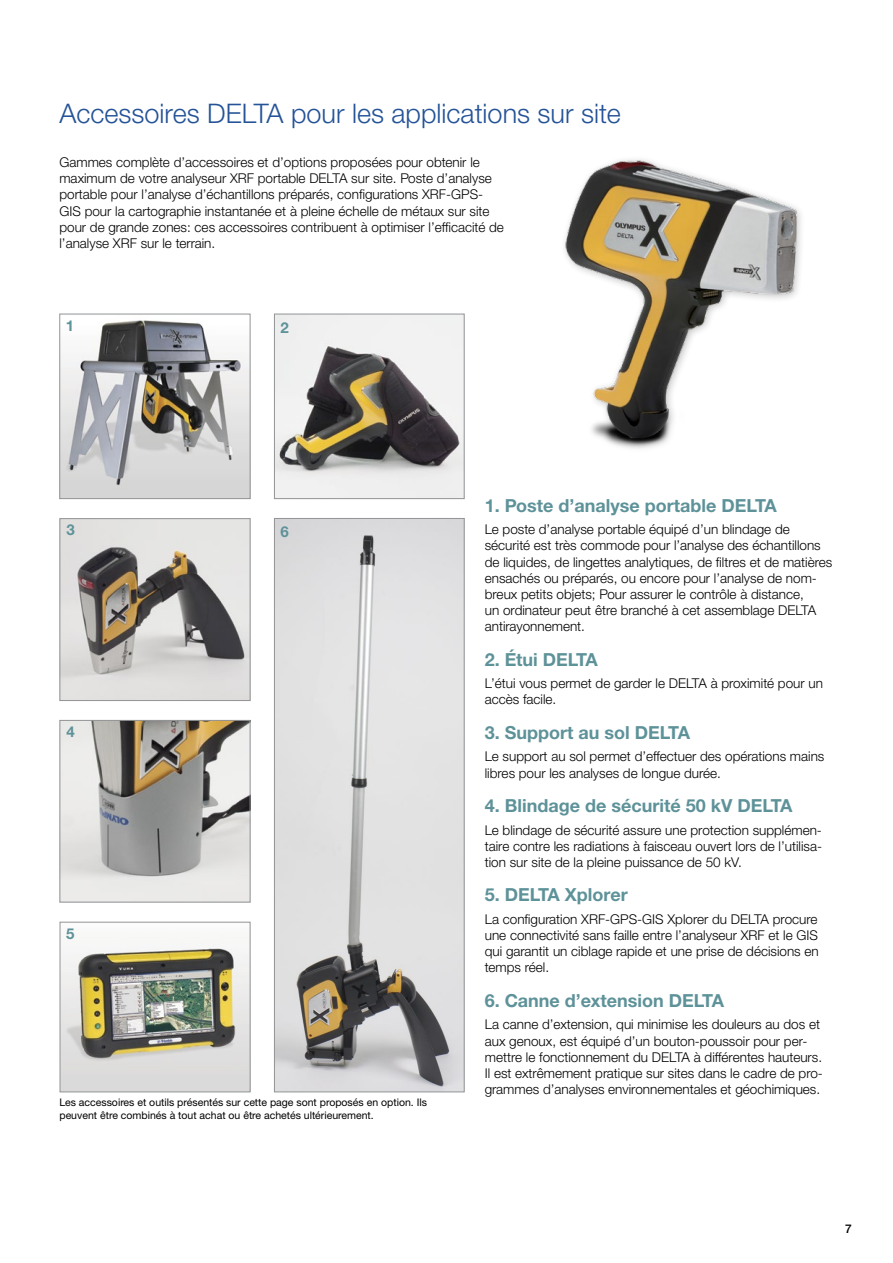
<style>
.page{position:relative;width:893px;height:1263px;background:#fff}
.page>*{position:absolute;margin:0;border:0;box-sizing:border-box;transform-origin:0 0}
.Title_1{font:300 27px "Helvetica Neue LTW1 G";color:#245397}
.Title_3{font:700 18px "Helvetica Neue LTW1 G";color:#5e9299}
.t1{font:700 15px "Helvetica Neue LTW1 G";color:#5e9299}
.Text{font:300 13.5px/16.2px "Helvetica Neue LTW1 G";color:#000}
.t2{font:500 12px "Helvetica Neue LTW1 G";color:#000}
.t3{font:10.5px/12.6px "Helvetica Neue LTW1 G";color:#000}
</style>
<div class="page">
<img style="left:61px;top:320px;width:187px;height:177px">
<div style="left:59px;top:314px;width:191px;height:185px;border:1px solid #929496"></div>
<img style="left:62px;top:520px;width:186px;height:179px">
<div style="left:60px;top:518px;width:190px;height:183px;border:1px solid #929496"></div>
<img style="left:62px;top:942px;width:186px;height:148px">
<div style="left:60px;top:922px;width:190px;height:170px;border:1px solid #929496"></div>
<img style="left:276px;top:316px;width:187px;height:181px">
<div style="left:274px;top:314px;width:191px;height:185px;border:1px solid #929496"></div>
<img style="left:62px;top:722px;width:186px;height:178px">
<div style="left:60px;top:720px;width:190px;height:182px;border:1px solid #929496"></div>
<img style="left:276px;top:520px;width:187px;height:570px">
<div style="left:274px;top:518px;width:191px;height:574px;border:1px solid #929496"></div>
<img style="left:564px;top:161px;width:237px;height:288px">
<p class="Title_1" style="left:60px;top:97px;width:563px">Accessoires DELTA pour les applications sur site</p>
<p class="Text" style="left:59px;top:154px;width:446px">Gammes complète d’accessoires et d’options proposées pour obtenir le maximum de votre analyseur XRF portable DELTA sur site. Poste d’analyse portable pour l’analyse d’échantillons préparés, configurations XRF-GPS-GIS pour la cartographie instantanée et à pleine échelle de métaux sur site pour de grande zones: ces accessoires contribuent à optimiser l’efficacité de l’analyse XRF sur le terrain.</p>
<p class="t1" style="left:66px;top:316px;width:10px">1</p>
<p class="t1" style="left:281px;top:318px;width:10px">2</p>
<p class="t1" style="left:66px;top:521px;width:10px">3</p>
<p class="t1" style="left:66px;top:722px;width:10px">4</p>
<p class="t1" style="left:66px;top:924px;width:10px">5</p>
<p class="t1" style="left:281px;top:523px;width:10px">6</p>
<p class="t3" style="left:59px;top:1096px;width:369px">Les accessoires et outils présentés sur cette page sont proposés en option. Ils peuvent être combinés à tout achat ou être achetés ultérieurement.</p>
<p class="Title_3" style="left:485px;top:494px;width:293px">1. Poste d’analyse portable DELTA</p>
<p class="Text" style="left:485px;top:521px;width:349px">Le poste d’analyse portable équipé d’un blindage de sécurité est très commode pour l’analyse des échantillons de liquides, de lingettes analytiques, de filtres et de matières ensachés ou préparés, ou encore pour l’analyse de nom&shy;breux petits objets; Pour assurer le contrôle à distance,<br>un ordinateur peut être branché à cet assemblage DELTA antirayonnement.</p>
<p class="Title_3" style="left:485px;top:648px;width:115px">2. Étui DELTA</p>
<p class="Text" style="left:485px;top:675px;width:340px">L’étui vous permet de garder le DELTA à proximité pour un accès facile.</p>
<p class="Title_3" style="left:485px;top:721px;width:207px">3. Support au sol DELTA</p>
<p class="Text" style="left:485px;top:748px;width:341px">Le support au sol permet d’effectuer des opérations mains libres pour les analyses de longue durée.</p>
<p class="Title_3" style="left:485px;top:794px;width:309px">4. Blindage de sécurité 50 kV DELTA</p>
<p class="Text" style="left:485px;top:821px;width:339px;text-align:justify">Le blindage de sécurité assure une protection supplémen&shy;taire contre les radiations à faisceau ouvert lors de l’utilisa&shy;tion sur site de la pleine puissance de 50 kV.</p>
<p class="Title_3" style="left:485px;top:884px;width:144px">5. DELTA Xplorer</p>
<p class="Text" style="left:485px;top:911px;width:335px;text-align:justify">La configuration XRF-GPS-GIS Xplorer du DELTA procure une connectivité sans faille entre l’analyseur XRF et le GIS qui garantit un ciblage rapide et une prise de décisions en temps réel.</p>
<p class="Title_3" style="left:485px;top:989px;width:241px">6. Canne d’extension DELTA</p>
<p class="Text" style="left:485px;top:1016px;width:340px">La canne d’extension, qui minimise les douleurs au dos et aux genoux, est équipé d’un bouton-poussoir pour per&shy;mettre le fonctionnement du DELTA à différentes hauteurs.<br>Il est extrêmement pratique sur sites dans le cadre de pro&shy;grammes d’analyses environnementales et géochimiques.</p>
<p class="t2" style="left:845px;top:1222px;width:8px">7</p>
</div>
